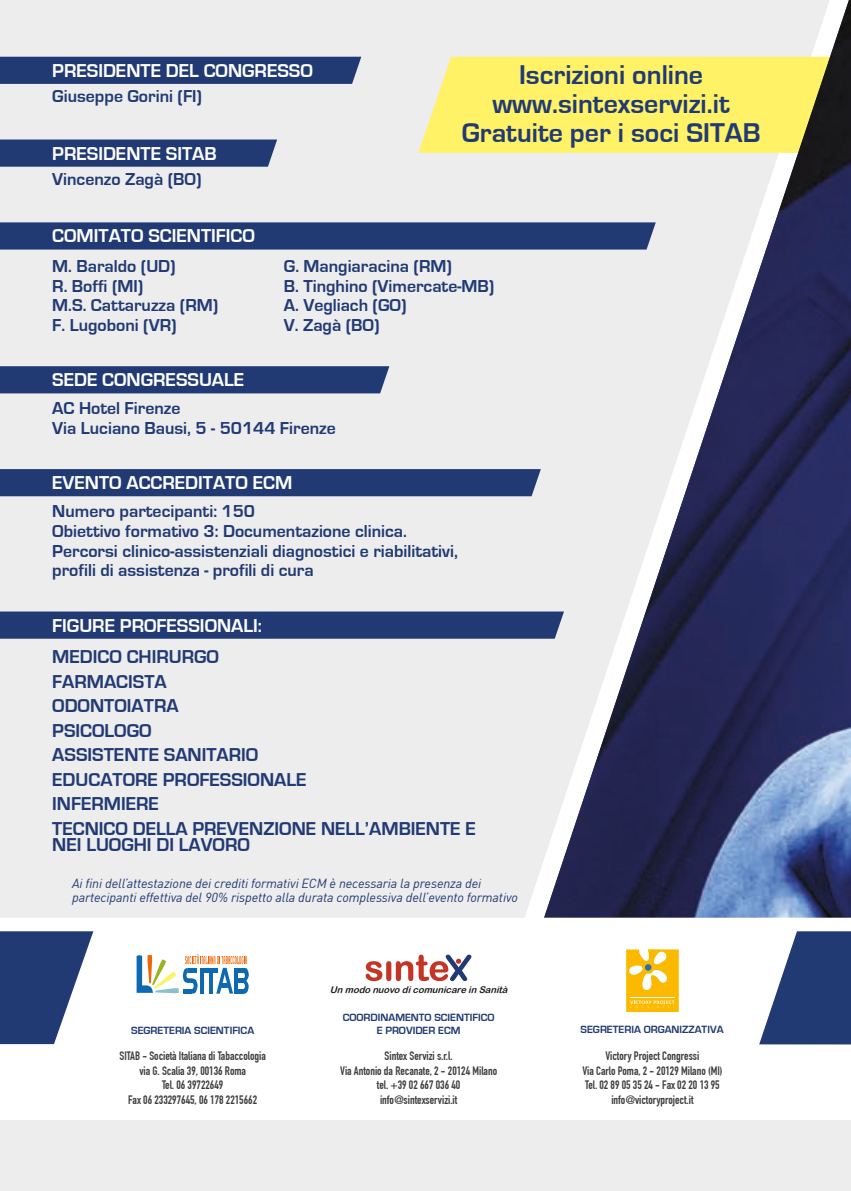
<style>
.page{position:relative;width:851px;height:1191px;background:#fff}
.page>*{position:absolute;margin:0;border:0;box-sizing:border-box;transform-origin:0 0}
.t1{font:700 28px/28.8px "Eurostile";color:#213a74;text-align:center}
.t2{font:700 19.2px/24.4px "Eurostile";color:#213a74}
.t3{font:700 19.2px "Eurostile";color:#fff}
.t4{font:700 17.8px/19.8px "Eurostile";color:#213a74}
.t5{font:italic 13px/14px "DIN";letter-spacing:-.01em;color:#213a74}
.t6{font:700 12px/14.4px "DIN Condensed";color:#3d3d3c;text-align:center}
.t7{font:700 10.8px/13px "Eurostile";color:#213a74;text-align:center}
.t8{font:italic 9.2px "Arial Rounded MT Bold";color:#1d1d1b}
</style>
<div class="page">
<div style="left:0;top:0;width:502px;height:917px;background:#ededed"></div>
<svg style="left:418px;top:57px;width:84px;height:96px;background:#fbf081"></svg>
<svg style="left:502px;top:0;width:348px;height:1044px;background:#d0d2cd"></svg>
<img style="left:542px;top:0;width:308px;height:917px">
<div style="left:0;top:931px;width:52px;height:113px;background:#213a74"></div>
<svg style="left:52px;top:931px;width:746px;height:114px"></svg>
<div style="left:0;top:1120px;width:850px;height:71px;background:#ededed"></div>
<div style="left:0;top:917px;width:850px;height:14px;background:#fff"></div>
<svg style="left:136px;top:954px;width:113px;height:40px"></svg>
<svg style="left:365px;top:954px;width:106px;height:27px"></svg>
<svg style="left:626px;top:949px;width:52px;height:63px;background:#f9c632"></svg>
<hr style="left:630px;top:997px;width:44px;height:1px;background:#fff">
<div style="left:0;top:57px;width:361px;height:27px;background:#213a74"></div>
<svg style="left:0;top:139px;width:277px;height:28px;background:#2a4179"></svg>
<div style="left:0;top:469px;width:540px;height:27px;background:#213a74"></div>
<div style="left:0;top:366px;width:389px;height:27px;background:#213a74"></div>
<div style="left:0;top:222px;width:655px;height:27px;background:#213a74"></div>
<div style="left:0;top:611px;width:564px;height:27px;background:#213a74"></div>
<p class="t3" style="left:52px;top:60px;width:262px">PRESIDENTE DEL CONGRESSO</p>
<p class="t4" style="left:52px;top:87px;width:151px">Giuseppe Gorini (FI)</p>
<p class="t3" style="left:52px;top:143px;width:166px">PRESIDENTE SITAB</p>
<p class="t4" style="left:52px;top:170px;width:151px">Vincenzo Zagà (BO)</p>
<h1 class="t1" style="left:461px;top:61px;width:300px">Iscrizioni online www.sintexservizi.it<br>Gratuite per i soci SITAB</h1>
<p class="t3" style="left:52px;top:226px;width:204px">COMITATO SCIENTIFICO</p>
<p class="t4" style="left:52px;top:256px;width:167px">M. Baraldo (UD)<br>R. Boffi (MI)<br>M.S. Cattaruzza (RM)<br>F. Lugoboni (VR)</p>
<p class="t4" style="left:284px;top:256px;width:212px">G. Mangiaracina (RM)<br>B. Tinghino (Vimercate-MB)<br>A. Vegliach (GO)<br>V. Zagà (BO)</p>
<p class="t3" style="left:52px;top:369px;width:193px">SEDE CONGRESSUALE</p>
<p class="t4" style="left:52px;top:399px;width:285px">AC Hotel Firenze<br>Via Luciano Bausi, 5 - 50144 Firenze</p>
<p class="t3" style="left:52px;top:472px;width:241px">EVENTO ACCREDITATO ECM</p>
<p class="t4" style="left:52px;top:501px;width:407px">Numero partecipanti: 150<br>Obiettivo formativo 3: Documentazione clinica.<br>Percorsi clinico-assistenziali diagnostici e riabilitativi, profili di assistenza - profili di cura</p>
<p class="t3" style="left:52px;top:615px;width:211px">FIGURE PROFESSIONALI:</p>
<p class="t2" style="left:52px;top:645px;width:168px">MEDICO CHIRURGO</p>
<p class="t2" style="left:52px;top:669px;width:116px">FARMACISTA</p>
<p class="t2" style="left:52px;top:694px;width:128px">ODONTOIATRA<br>PSICOLOGO</p>
<p class="t2" style="left:52px;top:743px;width:208px">ASSISTENTE SANITARIO</p>
<p class="t2" style="left:52px;top:767px;width:256px">EDUCATORE PROFESSIONALE</p>
<p class="t2" style="left:52px;top:792px;width:108px">INFERMIERE</p>
<p class="t2" style="left:52px;top:820px;width:425px;line-height:16.4px">TECNICO DELLA PREVENZIONE NELL’AMBIENTE E<br>NEI LUOGHI DI LAVORO</p>
<p class="t5" style="left:72px;top:876px;width:447px">Ai fini dell’attestazione dei crediti formativi ECM è necessaria la presenza dei partecipanti effettiva del 90% rispetto alla durata complessiva dell’evento formativo</p>
<p class="t7" style="left:131px;top:1023px;width:124px">SEGRETERIA SCIENTIFICA</p>
<p class="t6" style="left:119px;top:1049px;width:148px">SITAB - Società Italiana di Tabaccologia via G. Scalia 39, 00136 Roma<br>Tel. 06 39722649<br>Fax 06 233297645, 06 178 2215662</p>
<p class="t8" style="left:330px;top:984px;width:182px">Un modo nuovo dicomunicare in Sanità</p>
<p class="t7" style="left:343px;top:1010px;width:153px">COORDINAMENTO SCIENTIFICO<br>E PROVIDER ECM</p>
<p class="t6" style="left:340px;top:1049px;width:158px">Sintex Servizi s.r.l.<br>Via Antonio da Recanate, 2 - 20124 Milano tel. +39 02 667 036 40 info@sintexservizi.it</p>
<p class="t7" style="left:580px;top:1022px;width:144px">SEGRETERIA ORGANIZZATIVA</p>
<p class="t6" style="left:582px;top:1049px;width:142px">Victory Project Congressi<br>Via Carlo Poma, 2 - 20129 Milano (MI)<br>Tel. 02 89 05 35 24 - Fax 02 20 13 95 info@victoryproject.it</p>
</div>
